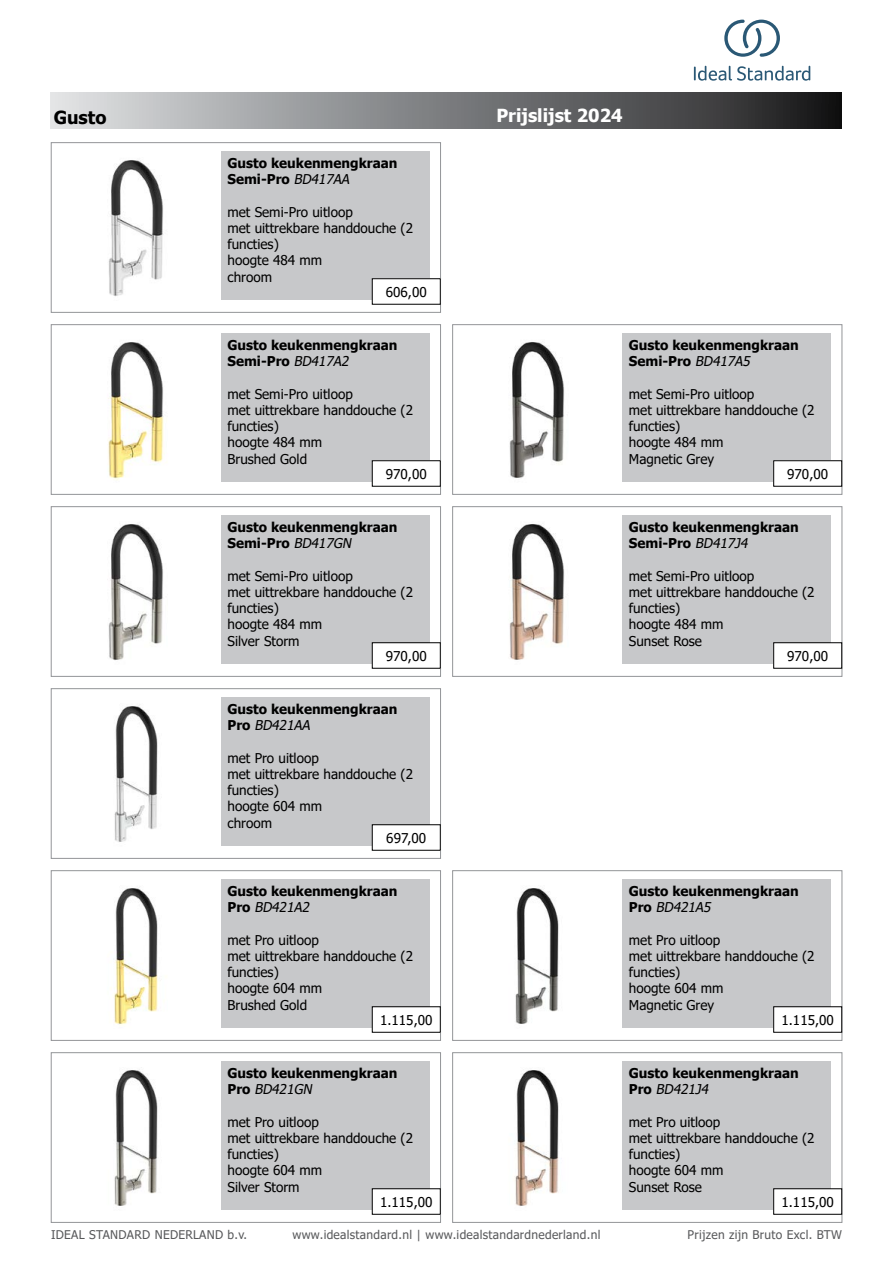
<style>
.page{position:relative;width:893px;height:1263px;background:#fff}
.page>*{position:absolute;margin:0;border:0;box-sizing:border-box;transform-origin:0 0}
.t1{font:700 18px "Tahoma";color:#fff}
.t2{font:700 18px "Tahoma";color:#000}
.t3{font:13.5px/16.2px "Tahoma";color:#000}
.t4{font:700 13.5px/16.2px "Tahoma";color:#000}
.t5{font:12px "Tahoma";letter-spacing:.025em;color:#58595b}
.s1{font-weight:400;font-style:italic}
</style>
<div class="page">
<div style="left:51px;top:92px;width:791px;height:37px;background:linear-gradient(to right,#dee1e3,#1a1a1b)"></div>
<div style="left:51px;top:142px;width:390px;height:171px;border:1px solid #939598"></div>
<img style="left:108px;top:160px;width:55px;height:137px">
<div style="left:221px;top:151px;width:209px;height:149px;background:#c7c8ca"></div>
<div style="left:51px;top:324px;width:390px;height:171px;border:1px solid #939598"></div>
<img style="left:108px;top:342px;width:56px;height:138px">
<div style="left:221px;top:333px;width:209px;height:149px;background:#c7c8ca"></div>
<div style="left:452px;top:324px;width:390px;height:171px;border:1px solid #939598"></div>
<img style="left:509px;top:342px;width:55px;height:136px">
<div style="left:622px;top:333px;width:209px;height:149px;background:#c7c8ca"></div>
<div style="left:51px;top:506px;width:390px;height:170px;border:1px solid #939598"></div>
<img style="left:108px;top:524px;width:55px;height:136px">
<div style="left:221px;top:515px;width:209px;height:149px;background:#c7c8ca"></div>
<div style="left:452px;top:506px;width:390px;height:170px;border:1px solid #939598"></div>
<img style="left:509px;top:524px;width:56px;height:136px">
<div style="left:622px;top:515px;width:209px;height:149px;background:#c7c8ca"></div>
<div style="left:51px;top:688px;width:390px;height:170px;border:1px solid #939598"></div>
<img style="left:114px;top:706px;width:44px;height:136px">
<div style="left:221px;top:697px;width:209px;height:149px;background:#c7c8ca"></div>
<div style="left:51px;top:870px;width:390px;height:170px;border:1px solid #939598"></div>
<img style="left:110px;top:888px;width:48px;height:138px">
<div style="left:221px;top:879px;width:209px;height:149px;background:#c7c8ca"></div>
<div style="left:452px;top:870px;width:390px;height:170px;border:1px solid #939598"></div>
<img style="left:515px;top:888px;width:44px;height:136px">
<div style="left:622px;top:879px;width:209px;height:149px;background:#c7c8ca"></div>
<div style="left:51px;top:1052px;width:390px;height:170px;border:1px solid #939598"></div>
<img style="left:114px;top:1069px;width:44px;height:137px">
<div style="left:221px;top:1061px;width:209px;height:149px;background:#c7c8ca"></div>
<div style="left:452px;top:1052px;width:390px;height:170px;border:1px solid #939598"></div>
<img style="left:515px;top:1070px;width:44px;height:136px">
<div style="left:622px;top:1061px;width:209px;height:149px;background:#c7c8ca"></div>
<div style="left:372px;top:279px;width:68px;height:25px;background:#fff"></div>
<div style="left:372px;top:461px;width:68px;height:25px;background:#fff"></div>
<div style="left:372px;top:460px;width:68px;height:26px;border:1px solid #000"></div>
<div style="left:774px;top:461px;width:68px;height:25px;background:#fff"></div>
<div style="left:773px;top:460px;width:69px;height:26px;border:1px solid #000"></div>
<div style="left:372px;top:643px;width:68px;height:25px;background:#fff"></div>
<div style="left:372px;top:642px;width:68px;height:26px;border:1px solid #000"></div>
<div style="left:774px;top:643px;width:68px;height:25px;background:#fff"></div>
<div style="left:773px;top:642px;width:69px;height:26px;border:1px solid #000"></div>
<div style="left:372px;top:825px;width:68px;height:25px;background:#fff"></div>
<div style="left:372px;top:824px;width:68px;height:26px;border:1px solid #000"></div>
<div style="left:372px;top:1007px;width:68px;height:25px;background:#fff"></div>
<div style="left:372px;top:1006px;width:68px;height:26px;border:1px solid #000"></div>
<div style="left:774px;top:1007px;width:68px;height:25px;background:#fff"></div>
<div style="left:773px;top:1006px;width:69px;height:26px;border:1px solid #000"></div>
<div style="left:372px;top:1189px;width:68px;height:25px;background:#fff"></div>
<div style="left:372px;top:1188px;width:68px;height:26px;border:1px solid #000"></div>
<div style="left:774px;top:1189px;width:68px;height:25px;background:#fff"></div>
<div style="left:773px;top:1188px;width:69px;height:26px;border:1px solid #000"></div>
<svg style="left:694px;top:66px;width:116px;height:15px"></svg>
<svg style="left:724px;top:20px;width:56px;height:37px"></svg>
<h1 class="t2" style="left:54px;top:105px;width:54px">Gusto</h1>
<p class="t4" style="left:227px;top:156px;width:171px">Gusto keukenmengkraan<br>Semi-Pro <span class="s1">BD417AA</span></p>
<p class="t3" style="left:227px;top:204px;width:187px">met Semi-Pro uitloop<br>met uittrekbare handdouche (2 functies)<br>hoogte 484 mm<br>chroom</p>
<p class="t3" style="left:386px;top:284px;width:42px">606,00</p>
<p class="t4" style="left:227px;top:338px;width:171px">Gusto keukenmengkraan<br>Semi-Pro <span class="s1">BD417A2</span></p>
<p class="t3" style="left:227px;top:386px;width:187px">met Semi-Pro uitloop<br>met uittrekbare handdouche (2 functies)<br>hoogte 484 mm<br>Brushed Gold</p>
<h1 class="t1" style="left:496px;top:103px;width:128px">Prijslijst 2024</h1>
<p class="t4" style="left:629px;top:338px;width:171px">Gusto keukenmengkraan<br>Semi-Pro <span class="s1">BD417A5</span></p>
<p class="t3" style="left:629px;top:386px;width:187px">met Semi-Pro uitloop<br>met uittrekbare handdouche (2 functies)<br>hoogte 484 mm<br>Magnetic Grey</p>
<p class="t3" style="left:386px;top:466px;width:42px">970,00</p>
<p class="t3" style="left:787px;top:466px;width:42px">970,00</p>
<p class="t4" style="left:227px;top:520px;width:171px">Gusto keukenmengkraan<br>Semi-Pro <span class="s1">BD417GN</span></p>
<p class="t3" style="left:227px;top:568px;width:187px">met Semi-Pro uitloop<br>met uittrekbare handdouche (2 functies)<br>hoogte 484 mm<br>Silver Storm</p>
<p class="t4" style="left:629px;top:520px;width:171px">Gusto keukenmengkraan<br>Semi-Pro <span class="s1">BD417J4</span></p>
<p class="t3" style="left:629px;top:568px;width:187px">met Semi-Pro uitloop<br>met uittrekbare handdouche (2 functies)<br>hoogte 484 mm<br>Sunset Rose</p>
<p class="t3" style="left:386px;top:648px;width:42px">970,00</p>
<p class="t3" style="left:787px;top:648px;width:42px">970,00</p>
<p class="t4" style="left:227px;top:702px;width:171px">Gusto keukenmengkraan<br>P r o <span class="s1">BD421AA</span></p>
<p class="t3" style="left:227px;top:750px;width:187px">met Pro uitloop<br>met uittrekbare handdouche (2 functies)<br>hoogte 604 mm<br>chroom</p>
<p class="t3" style="left:386px;top:830px;width:41px">697,00</p>
<p class="t4" style="left:227px;top:884px;width:171px">Gusto keukenmengkraan<br>P r o <span class="s1">BD421A2</span></p>
<p class="t3" style="left:227px;top:932px;width:187px">met Pro uitloop<br>met uittrekbare handdouche (2 functies)<br>hoogte 604 mm<br>Brushed Gold</p>
<p class="t4" style="left:629px;top:884px;width:171px">Gusto keukenmengkraan<br>P r o <span class="s1">BD421A5</span></p>
<p class="t3" style="left:629px;top:932px;width:187px">met Pro uitloop<br>met uittrekbare handdouche (2 functies)<br>hoogte 604 mm<br>Magnetic Grey</p>
<p class="t3" style="left:380px;top:1012px;width:54px">1.115,00</p>
<p class="t3" style="left:781px;top:1012px;width:54px">1.115,00</p>
<p class="t4" style="left:227px;top:1066px;width:171px">Gusto keukenmengkraan<br>P r o <span class="s1">BD421GN</span></p>
<p class="t3" style="left:227px;top:1114px;width:187px">met Pro uitloop<br>met uittrekbare handdouche (2 functies)<br>hoogte 604 mm<br>Silver Storm</p>
<p class="t4" style="left:629px;top:1066px;width:171px">Gusto keukenmengkraan<br>P r o <span class="s1">BD421J4</span></p>
<p class="t3" style="left:629px;top:1114px;width:187px">met Pro uitloop<br>met uittrekbare handdouche (2 functies)<br>hoogte 604 mm<br>Sunset Rose</p>
<p class="t5" style="left:688px;top:1227px;width:156px">Prijzen zijn Bruto Excl. BTW</p>
<p class="t3" style="left:380px;top:1194px;width:54px">1.115,00</p>
<p class="t3" style="left:781px;top:1194px;width:54px">1.115,00</p>
<p class="t5" style="left:51px;top:1227px;width:198px">IDEAL STANDARD NEDERLAND b.v.</p>
<p class="t5" style="left:292px;top:1227px;width:309px">www.idealstandard.nl | www.idealstandardnederland.nl</p>
</div>
